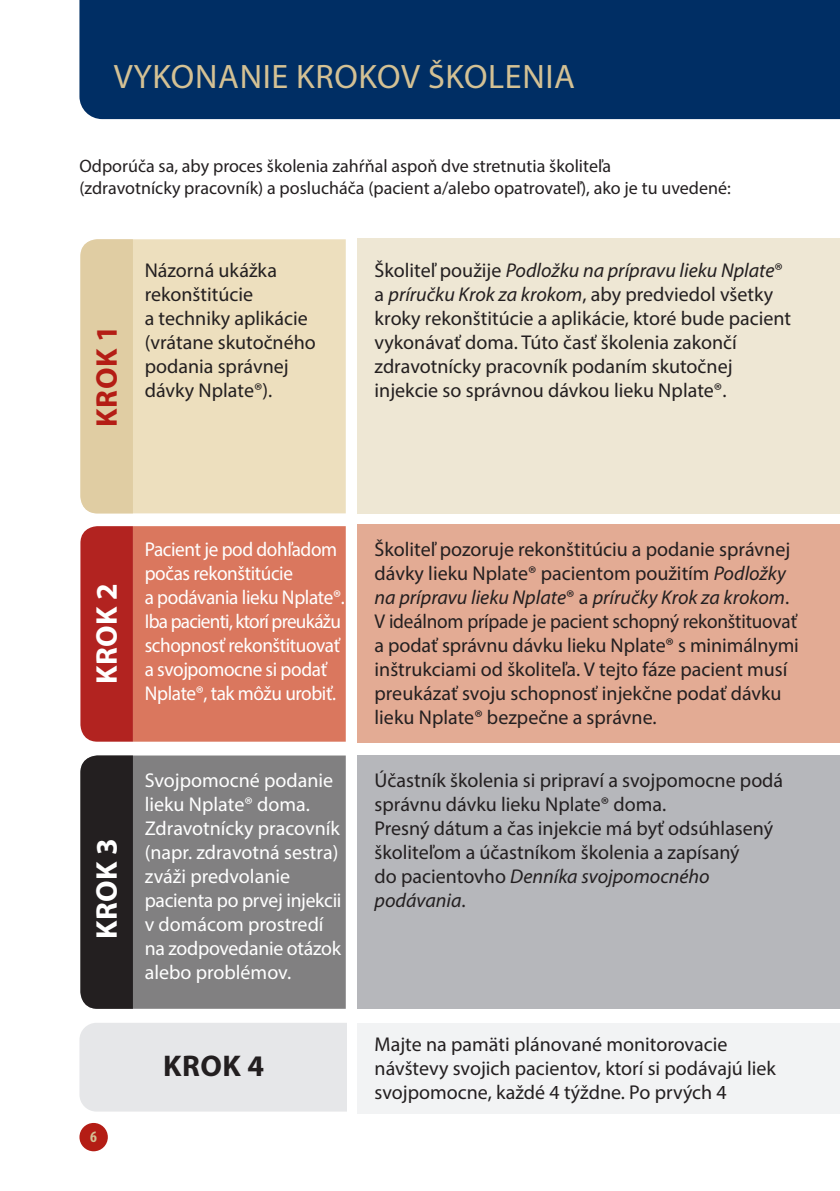
<style>
.page{position:relative;width:840px;height:1191px;background:#fff}
.page>*{position:absolute;margin:0;border:0;box-sizing:border-box;transform-origin:0 0}
.t1{font:34px "Myriad Pro";letter-spacing:.02em;color:#d4c194}
.t2{font:700 30px "Myriad Pro";letter-spacing:.02em;color:#fff}
.t3{font:700 30px "Myriad Pro";color:#b41d15}
.t4{font:700 30px "Myriad Pro";color:#231f20}
.t5{font:20px/24px "Myriad Pro";color:#231f20}
.t6{font:20px/24px "Myriad Pro";letter-spacing:-.015em;color:#fff}
.t7{font:20px/24px "Myriad Pro";letter-spacing:-.015em;color:#fff;scale:.96 1}
.t8{font:18px/21.6px "Myriad Pro";color:#231f20}
.t9{font:700 condensed 16px "Myriad Pro";color:#d4c194}
.s1{font-style:italic}
</style>
<div class="page">
<div style="left:79px;top:1123px;width:29px;height:28px;background:#b41d15;border-radius:50%"></div>
<div style="left:79px;top:0;width:760px;height:119px;background:#002e64"></div>
<div style="left:133px;top:755px;width:212px;height:253px;background:#818081"></div>
<div style="left:80px;top:755px;width:53px;height:253px;background:#231f20"></div>
<div style="left:133px;top:239px;width:212px;height:274px;background:#eddfbe"></div>
<div style="left:80px;top:239px;width:53px;height:274px;background:#e0cda3"></div>
<div style="left:133px;top:526px;width:212px;height:215px;background:#da775e"></div>
<div style="left:80px;top:526px;width:53px;height:215px;background:#b22320"></div>
<div style="left:357px;top:238px;width:482px;height:276px;background:#eee7d4"></div>
<div style="left:357px;top:524px;width:482px;height:219px;background:#e3ab94"></div>
<div style="left:357px;top:754px;width:482px;height:254px;background:#b6b7bb"></div>
<div style="left:79px;top:1022px;width:285px;height:89px;background:#e6e7e9;border-radius:17px"></div>
<div style="left:346px;top:1018px;width:24px;height:99px;background:#fff"></div>
<div style="left:357px;top:1022px;width:482px;height:91px;background:#f2f3f4"></div>
<h1 class="t1" style="left:114px;top:64px;width:462px">VYKONANIE KROKOV ŠKOLENIA</h1>
<p class="t8" style="left:79px;top:157px;width:652px">Odporúča sa, aby proces školenia zahŕňal aspoň dve stretnutia školiteľa<br>(zdravotnícky pracovník) a poslucháča (pacient a/alebo opatrovateľ), ako je tu uvedené:</p>
<h2 class="t3" style="left:95px;top:427px;width:102px;rotate:-90deg">KROK 1</h2>
<p class="t5" style="left:145px;top:259px;width:172px">Názorná ukážka rekonštitúcie<br>a techniky aplikácie (vrátane skutočného podania správnej dávky Nplate®).</p>
<p class="t5" style="left:374px;top:259px;width:418px">Školiteľ použije <span class="s1">Podložku na prípravu lieku Nplate</span>® a <span class="s1">príručku Krok za krokom</span>, aby predviedol všetky kroky rekonštitúcie a aplikácie, ktoré bude pacient vykonávať doma. Túto časť školenia zakončí zdravotnícky pracovník podaním skutočnej injekcie so správnou dávkou lieku Nplate®.</p>
<h2 class="t2" style="left:95px;top:684px;width:102px;rotate:-90deg">KROK 2</h2>
<h2 class="t2" style="left:95px;top:939px;width:102px;rotate:-90deg">KROK 3</h2>
<p class="t9" style="left:90px;top:1127px;width:8px">6</p>
<p class="t7" style="left:145px;top:539px;width:210px">Pacient je pod dohľadom počas rekonštitúcie<br>a podávania lieku Nplate®.<br>Iba pacienti, ktorí preukážu schopnosť rekonštituovať a svojpomocne si podať<br>Nplate®, tak môžu urobiť.</p>
<p class="t5" style="left:374px;top:539px;width:425px">Školiteľ pozoruje rekonštitúciu a podanie správnej dávky lieku Nplate® pacientom použitím <span class="s1">Podložky na prípravu lieku Nplate</span>® a <span class="s1">príručky Krok za krokom</span>.<br>V ideálnom prípade je pacient schopný rekonštituovať a podať správnu dávku lieku Nplate® s minimálnymi inštrukciami od školiteľa. V tejto fáze pacient musí preukázať svoju schopnosť injekčne podať dávku lieku Nplate® bezpečne a správne.</p>
<p class="t6" style="left:145px;top:770px;width:198px">Svojpomocné podanie lieku Nplate® doma.<br>Zdravotnícky pracovník (napr. zdravotná sestra) zváži predvolanie pacienta po prvej injekcii v domácom prostredí na zodpovedanie otázok alebo problémov.</p>
<p class="t5" style="left:374px;top:770px;width:410px">Účastník školenia si pripraví a svojpomocne podá správnu dávku lieku Nplate® doma.<br>Presný dátum a čas injekcie má byť odsúhlasený školiteľom a účastníkom školenia a zapísaný<br>do pacientovho <span class="s1">Denníka svojpomocného podávania</span>.</p>
<h2 class="t4" style="left:163px;top:1054px;width:102px">KROK 4</h2>
<p class="t5" style="left:374px;top:1033px;width:402px">Majte na pamäti plánované monitorovacie návštevy svojich pacientov, ktorí si podávajú liek svojpomocne, každé 4 týždne. Po prvých 4</p>
</div>
